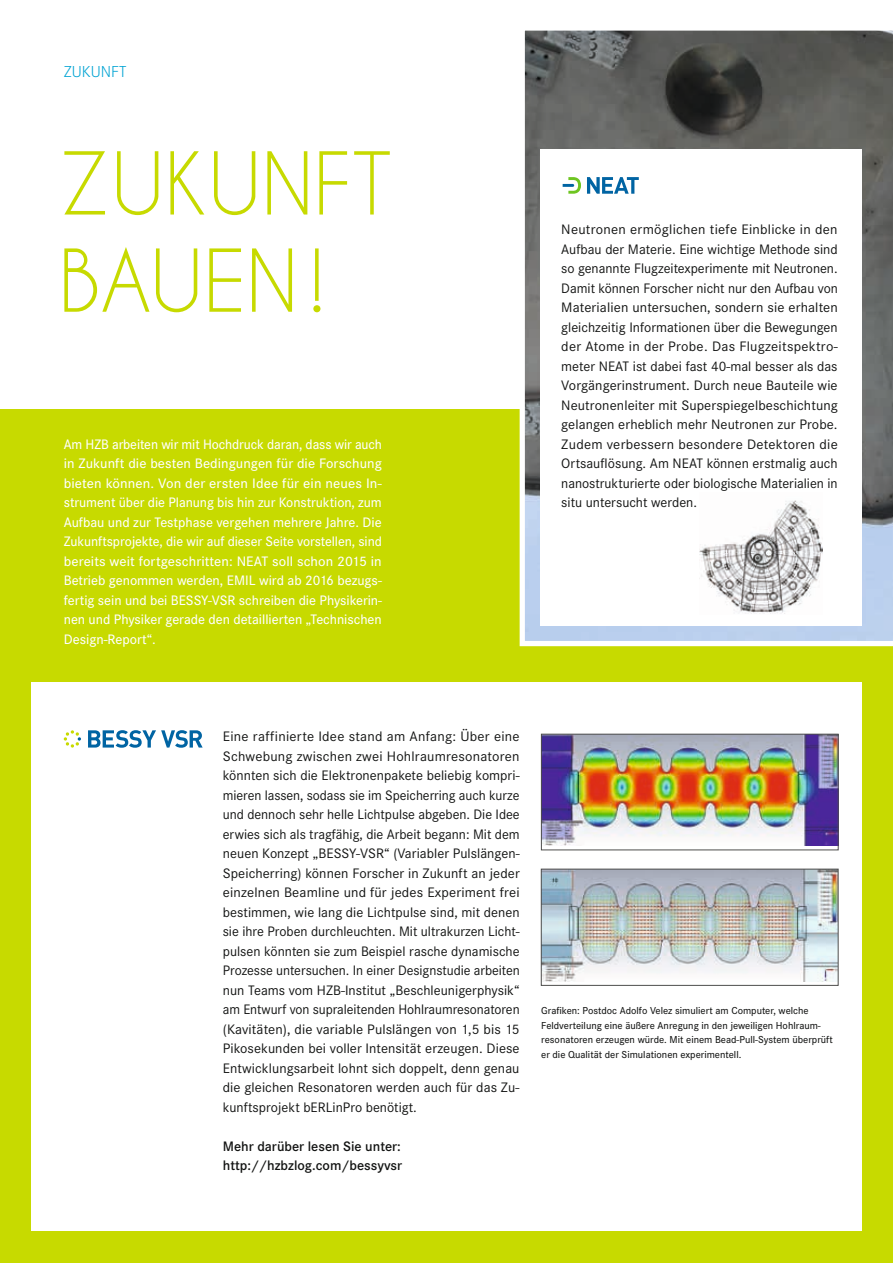
<style>
.page{position:relative;width:893px;height:1263px;background:#fff}
.page>*{position:absolute;margin:0;border:0;box-sizing:border-box;transform-origin:0 0}
.t1{font:81px/97.2px "Caviar Dreams";color:#c7da00}
.t2{font:300 16.5px "Corporate S";color:#00a3d3}
.t3{font:14.25px/19.5px "Corporate S";color:#131413;text-align:justify}
.t4{font:500 14.25px/19.5px "Corporate S";color:#fff;text-align:justify}
.t5{font:600 14.25px/19.5px "Corporate S";color:#131413}
.t6{font:500 10.5px/14.7px "Corporate S";color:#131413}
</style>
<div class="page">
<div style="left:0;top:409px;width:893px;height:854px;background:#c7da00"></div>
<svg style="left:520px;top:30px;width:373px;height:616px;background:#75797c"></svg>
<div style="left:541px;top:150px;width:321px;height:476px;background:#fff"></div>
<div style="left:32px;top:682px;width:830px;height:549px;background:#fff"></div>
<img style="left:543px;top:871px;width:293px;height:110px">
<div style="left:541px;top:869px;width:297px;height:117px;border:1px solid #4d4d4c"></div>
<svg style="left:587px;top:177px;width:52px;height:17px"></svg>
<svg style="left:563px;top:177px;width:18px;height:17px"></svg>
<svg style="left:88px;top:730px;width:115px;height:18px"></svg>
<svg style="left:64px;top:730px;width:17px;height:18px"></svg>
<img style="left:699px;top:500px;width:124px;height:114px">
<img style="left:543px;top:736px;width:294px;height:109px">
<div style="left:541px;top:734px;width:298px;height:116px;border:1px solid #4d4d4c"></div>
<p class="t2" style="left:64px;top:63px;width:64px">ZUKUNFT</p>
<h1 class="t1" style="left:58px;top:134px;width:335px">ZUKUNFT<br>BAUEN!</h1>
<p class="t4" style="left:64px;top:434px;width:320px">Am HZB arbeiten wir mit Hochdruck daran, dass wir auch in Zukunft die besten Bedingungen für die Forschung bieten können. Von der ersten Idee für ein neues In&shy;strument über die Planung bis hin zur Konstruktion, zum Aufbau und zur Testphase vergehen mehrere Jahre. Die Zukunftsprojekte, die wir auf dieser Seite vorstellen, sind bereits weit fortgeschritten: NEAT soll schon 2015 in Betrieb genommen werden, EMIL wird ab 2016 bezugs&shy;fertig sein und bei BESSY-VSR schreiben die Physikerin&shy;nen und Physiker gerade den detaillierten „Technischen Design-Report“.</p>
<p class="t3" style="left:561px;top:220px;width:278px">Neutronen ermöglichen tiefe Einblicke in den Aufbau der Materie. Eine wichtige Methode sind so genannte Flugzeitexperimente mit Neutronen.<br>Damit können Forscher nicht nur den Aufbau von Materialien untersuchen, sondern sie erhalten gleichzeitig Informationen über die Bewegungen der Atome in der Probe. Das Flugzeitspektro&shy;meter NEAT ist dabei fast 40-mal besser als das Vorgängerinstrument. Durch neue Bauteile wie Neutronenleiter mit Superspiegelbeschichtung gelangen erheblich mehr Neutronen zur Probe.<br>Zudem verbessern besondere Detektoren die Ortsauflösung. Am NEAT können erstmalig auch nanostrukturierte oder biologische Materialien in situ untersucht werden.</p>
<p class="t3" style="left:223px;top:727px;width:299px">Eine raffinierte Idee stand am Anfang: Über eine Schwebung zwischen zwei Hohlraumresonatoren könnten sich die Elektronenpakete beliebig kompri&shy;mieren lassen, sodass sie im Speicherring auch kurze und dennoch sehr helle Lichtpulse abgeben. Die Idee erwies sich als tragfähig, die Arbeit begann: Mit dem neuen Konzept „BESSY-VSR“ (Variabler Pulslängen-Speicherring) können Forscher in Zukunft an jeder einzelnen Beamline und für jedes Experiment frei bestimmen, wie lang die Lichtpulse sind, mit denen sie ihre Proben durchleuchten. Mit ultrakurzen Licht&shy;pulsen könnten sie zum Beispiel rasche dynamische Prozesse untersuchen. In einer Designstudie arbeiten nun Teams vom HZB-Institut „Beschleunigerphysik“ am Entwurf von supraleitenden Hohlraumresonatoren (Kavitäten), die variable Pulslängen von 1,5 bis 15<br>Pikosekunden bei voller Intensität erzeugen. Diese Entwicklungsarbeit lohnt sich doppelt, denn genau die gleichen Resonatoren werden auch für das Zu&shy;kunftsprojekt bERLinPro benötigt.</p>
<p class="t5" style="left:223px;top:1136px;width:181px">Mehr darüber lesen Sie unter: http://hzbzlog.com/bessyvsr</p>
<p class="t6" style="left:541px;top:1003px;width:293px">Grafiken: Postdoc Adolfo Velez simuliert am Computer, welche Feldverteilung eine äußere Anregung in den jeweiligen Hohlraum&shy;resonatoren erzeugen würde. Mit einem Bead-Pull-System überprüft er die Qualität der Simulationen experimentell.</p>
</div>
